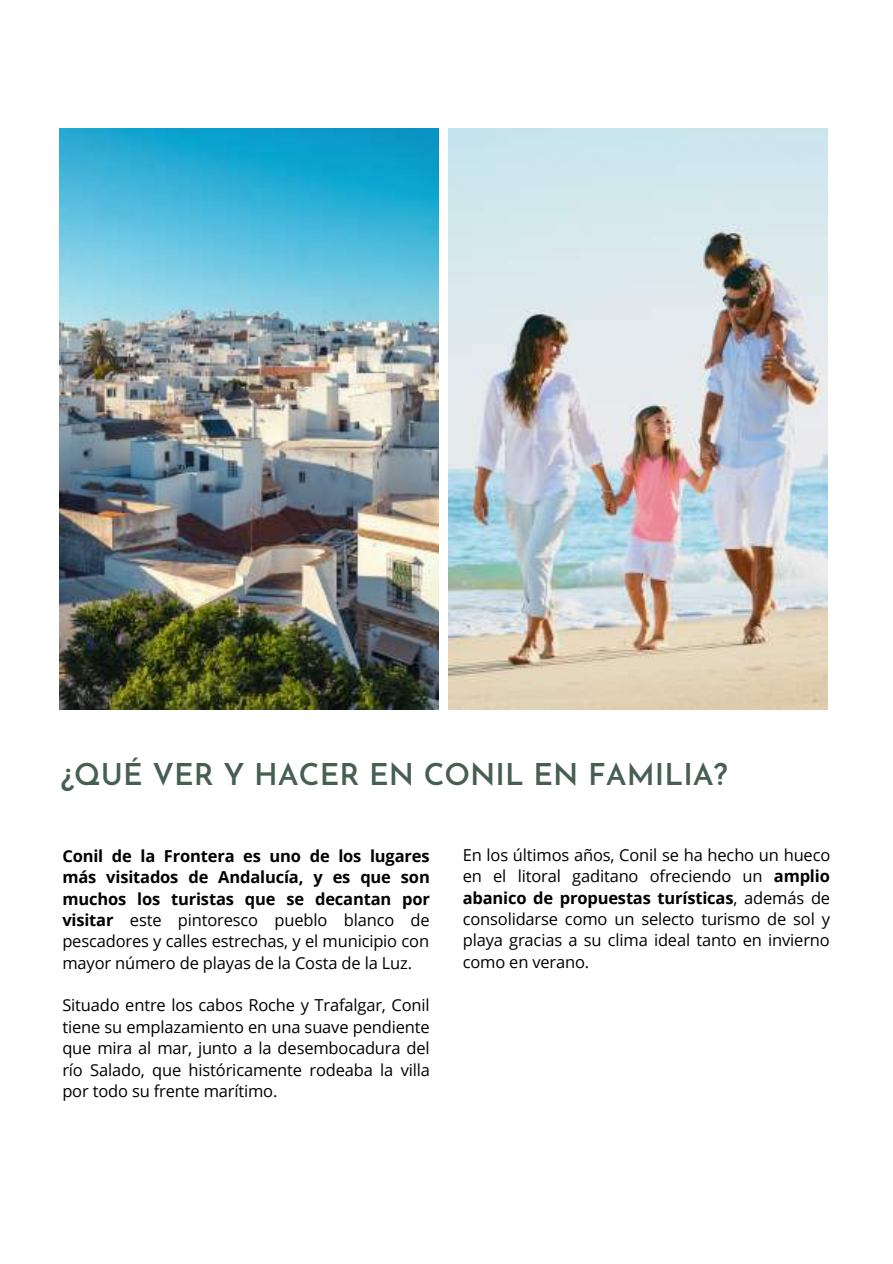
<style>
.page{position:relative;width:893px;height:1264px;background:#fff}
.page>*{position:absolute;margin:0;border:0;box-sizing:border-box;transform-origin:0 0}
.t1{font:600 30px "Josefin Sans";color:#475f51}
.t2{font:16.5px/21.3px "Open Sans";letter-spacing:-.01em;color:#000;text-align:justify}
.t3{font:700 16.5px/21.3px "Open Sans";letter-spacing:-.01em;color:#000;text-align:justify}
.s1{font-weight:400}
.s2{font-weight:700}
</style>
<div class="page">
<img style="left:59px;top:128px;width:379px;height:581px">
<img style="left:448px;top:128px;width:379px;height:581px">
<h1 class="t1" style="left:61px;top:762px;width:668px">¿QUÉ VER Y HACER EN CONIL EN FAMILIA?</h1>
<p class="t3" style="left:62px;top:844px;width:369px">Conil de la Frontera es uno de los lugares más visitados de Andalucía, y es que son muchos los turistas que se decantan por visitar <span class="s1">este pintoresco pueblo blanco de pescadores y calles estrechas, y el municipio con mayor número de playas de la Costa de la Luz.</span></p>
<p class="t2" style="left:62px;top:994px;width:369px">Situado entre los cabos Roche y Trafalgar, Conil tiene su emplazamiento en una suave pendiente que mira al mar, junto a la desembocadura del río Salado, que históricamente rodeaba la villa por todo su frente marítimo.</p>
<p class="t2" style="left:462px;top:843px;width:369px">En los últimos años, Conil se ha hecho un hueco en el litoral gaditano ofreciendo un <span class="s2">amplio abanico de propuestas turísticas</span>, además de consolidarse como un selecto turismo de sol y playa gracias a su clima ideal tanto en invierno como en verano.</p>
</div>
